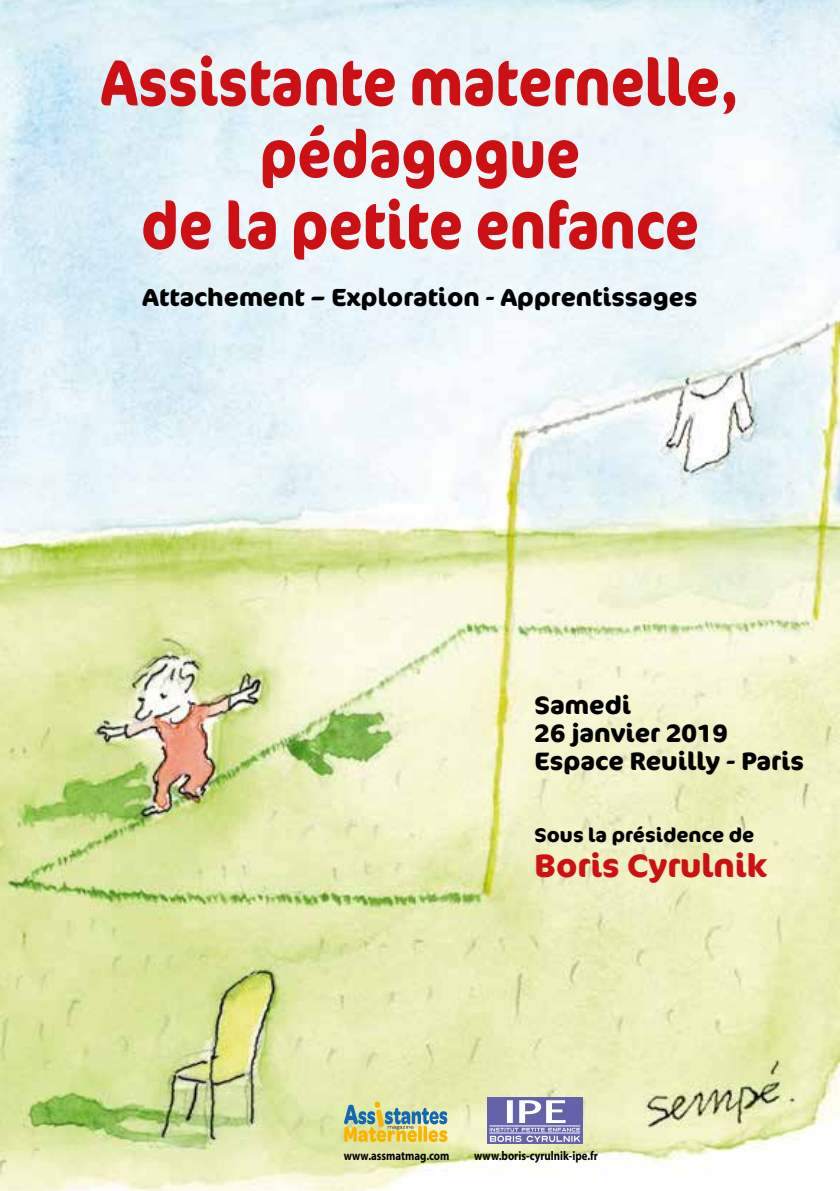
<style>
.page{position:relative;width:840px;height:1191px;background:#fff}
.page>*{position:absolute;margin:0;border:0;box-sizing:border-box;transform-origin:0 0}
.t1{font:700 65px/71.6px "Cocon Pro";color:#cd1013;text-align:center;scale:.85 1}
.t2{font:700 32.4px "Cocon Pro";color:#cd1013}
.t3{font:700 25.2px/27.6px "Cocon Pro";color:#000}
.t4{font:700 24.8px "Cocon Pro";color:#000}
.t5{font:700 19.8px "Cocon Pro";color:#000}
.t6{font:700 12.8px "Myriad Pro";color:#000;scale:.85 1}
</style>
<div class="page">
<img style="left:0;top:0;width:839px;height:1191px">
<svg style="left:343px;top:1101px;width:104px;height:41px;background:#bcc186"></svg>
<div style="left:486px;top:1097px;width:96px;height:47px;background:#6462a8"></div>
<svg style="left:489px;top:1100px;width:91px;height:42px"></svg>
<hr style="left:489px;top:1125px;width:91px;height:1px;background:#fff">
<hr style="left:489px;top:1132px;width:91px;height:1px;background:#fff">
<p class="t1" style="left:101px;top:45px;width:751px">Assistante maternelle, pédagogue<br>de la petite enfance</p>
<p class="t4" style="left:142px;top:280px;width:556px">Attachement – Exploration - Apprentissages</p>
<p class="t3" style="left:534px;top:691px;width:271px">Samedi<br>26 janvier 2019<br>Espace Reuilly - Paris</p>
<p class="t5" style="left:534px;top:821px;width:221px">Sous la présidence de</p>
<p class="t2" style="left:534px;top:843px;width:234px">Boris Cyrulnik</p>
<p class="t6" style="left:343px;top:1147px;width:126px">www.assmatmag.com</p>
<p class="t6" style="left:474px;top:1147px;width:147px">www.boris-cyrulnik-ipe.fr</p>
</div>
